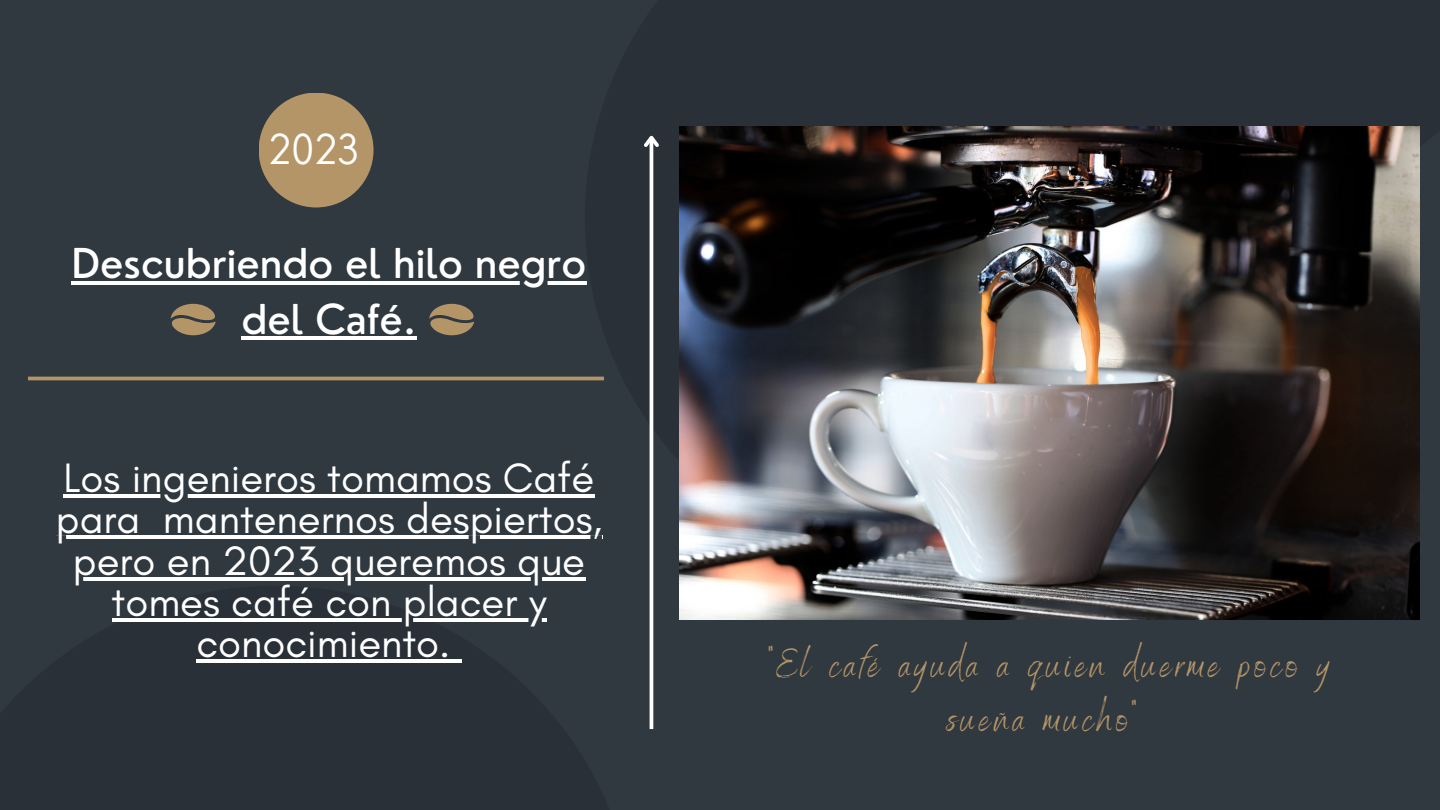
<style>
.page{position:relative;width:1440px;height:810px;background:#303840}
.page>*{position:absolute;margin:0;border:0;box-sizing:border-box;transform-origin:0 0}
.t1{font:41.8px/41.2px "Glacial Indifference";color:#fff;text-align:center}
.t2{font:300 40.2px "Nourd";color:#fff}
.t3{font:500 40.1px/55.5px "Nourd";color:#fff;text-align:center}
.t4{font:39.9px/54.8px "Benedict";letter-spacing:.1em;color:#b49567;text-align:center}
</style>
<div class="page">
<div style="left:0;top:586px;width:637px;height:224px;background:#2a3037"></div>
<div style="left:845px;top:0;width:595px;height:217px;background:#2a3037"></div>
<hr style="left:650px;top:138px;width:3px;height:591px;background:#fff">
<svg style="left:644px;top:135px;width:15px;height:15px"></svg>
<hr style="left:28px;top:377px;width:576px;height:3px;background:#b49567">
<img style="left:679px;top:126px;width:740px;height:494px">
<div style="left:259px;top:93px;width:115px;height:114px;background:#b49567;border-radius:50%"></div>
<hr style="left:72px;top:281px;width:515px;height:3px;background:#fff">
<hr style="left:241px;top:336px;width:176px;height:4px;background:#fff">
<hr style="left:63px;top:494px;width:532px;height:4px;background:#fff">
<hr style="left:56px;top:536px;width:84px;height:3px;background:#fff">
<hr style="left:140px;top:536px;width:23px;height:3px;background:#fff">
<hr style="left:163px;top:536px;width:439px;height:3px;background:#fff">
<hr style="left:73px;top:577px;width:512px;height:4px;background:#fff">
<hr style="left:112px;top:618px;width:434px;height:4px;background:#fff">
<hr style="left:196px;top:659px;width:254px;height:4px;background:#fff">
<hr style="left:450px;top:659px;width:12px;height:4px;background:#fff">
<svg style="left:429px;top:304px;width:45px;height:31px"></svg>
<svg style="left:171px;top:304px;width:45px;height:31px"></svg>
<p class="t2" style="left:269px;top:124px;width:92px">2023</p>
<p class="t3" style="left:72px;top:236px;width:517px">Descubriendo el hilo negro del Café.</p>
<p class="t1" style="left:56px;top:457px;width:548px">Los ingenieros tomamos Café para mantenernos despiertos, pero en 2023 queremos que tomes café con placer y conocimiento.</p>
<p class="t4" style="left:769px;top:634px;width:562px">"El café ayuda a quien duerme poco y sueña mucho"</p>
</div>
